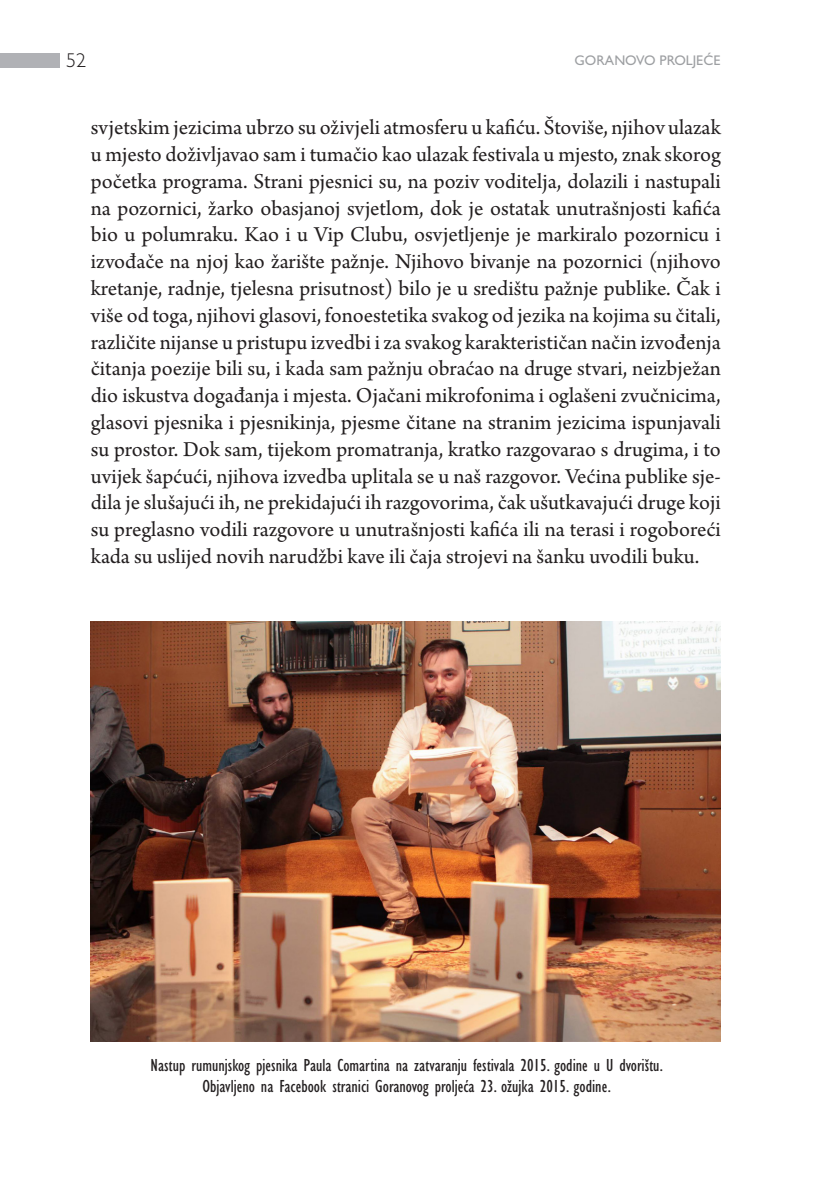
<style>
.page{position:relative;width:840px;height:1191px;background:#fff}
.page>*{position:absolute;margin:0;border:0;box-sizing:border-box;transform-origin:0 0}
.Body_Tekst{font:22.4px/26.8px "Arno Pro";color:#231f20;text-align:justify}
.t1{font:300 20px "Gill Sans MT Pro";color:#231f20}
.potpis_pod_slikom_DE{font:condensed 18px/21.6px "Gill Sans MT Pro";color:#231f20;text-align:center}
.t2{font:500 14px "Gill Sans MT Pro";color:#9d9fa2}
</style>
<div class="page">
<div style="left:0;top:53px;width:60px;height:14px;background:#b0b1b5"></div>
<img style="left:91px;top:621px;width:629px;height:420px">
<p class="t1" style="left:66px;top:48px;width:21px">52</p>
<p class="t2" style="left:574px;top:52px;width:148px">GORANOVO PROLJEĆE</p>
<p class="Body_Tekst" style="left:91px;top:115px;width:631px">svjetskim jezicima ubrzo su oživjeli atmosferu u kafiću. Štoviše, njihov ulazak u mjesto doživljavao sam i tumačio kao ulazak festivala u mjesto, znak skorog početka programa. Strani pjesnici su, na poziv voditelja, dolazili i nastupali na pozornici, žarko obasjanoj svjetlom, dok je ostatak unutrašnjosti kafića bio u polumraku. Kao i u Vip Clubu, osvjetljenje je markiralo pozornicu i izvođače na njoj kao žarište pažnje. Njihovo bivanje na pozornici (njihovo kretanje, radnje, tjelesna prisutnost) bilo je u središtu pažnje publike. Čak i više od toga, njihovi glasovi, fonoestetika svakog od jezika na kojima su čitali, različite nijanse u pristupu izvedbi i za svakog karakterističan način izvođenja čitanja poezije bili su, i kada sam pažnju obraćao na druge stvari, neizbježan dio iskustva događanja i mjesta. Ojačani mikrofonima i oglašeni zvučnicima, glasovi pjesnika i pjesnikinja, pjesme čitane na stranim jezicima ispunjavali su prostor. Dok sam, tijekom promatranja, kratko razgovarao s drugima, i to uvijek šapćući, njihova izvedba uplitala se u naš razgovor. Većina publike sje&shy;dila je slušajući ih, ne prekidajući ih razgovorima, čak ušutkavajući druge koji su preglasno vodili razgovore u unutrašnjosti kafića ili na terasi i rogoboreći kada su uslijed novih narudžbi kave ili čaja strojevi na šanku uvodili buku.</p>
<p class="potpis_pod_slikom_DE" style="left:150px;top:1053px;width:513px">Nastup rumunjskog pjesnika Paula Comartina na zatvaranju festivala 2015. godine u U dvorištu.<br>Objavljeno na Facebook stranici Goranovog proljeća 23. ožujka 2015. godine.</p>
</div>
